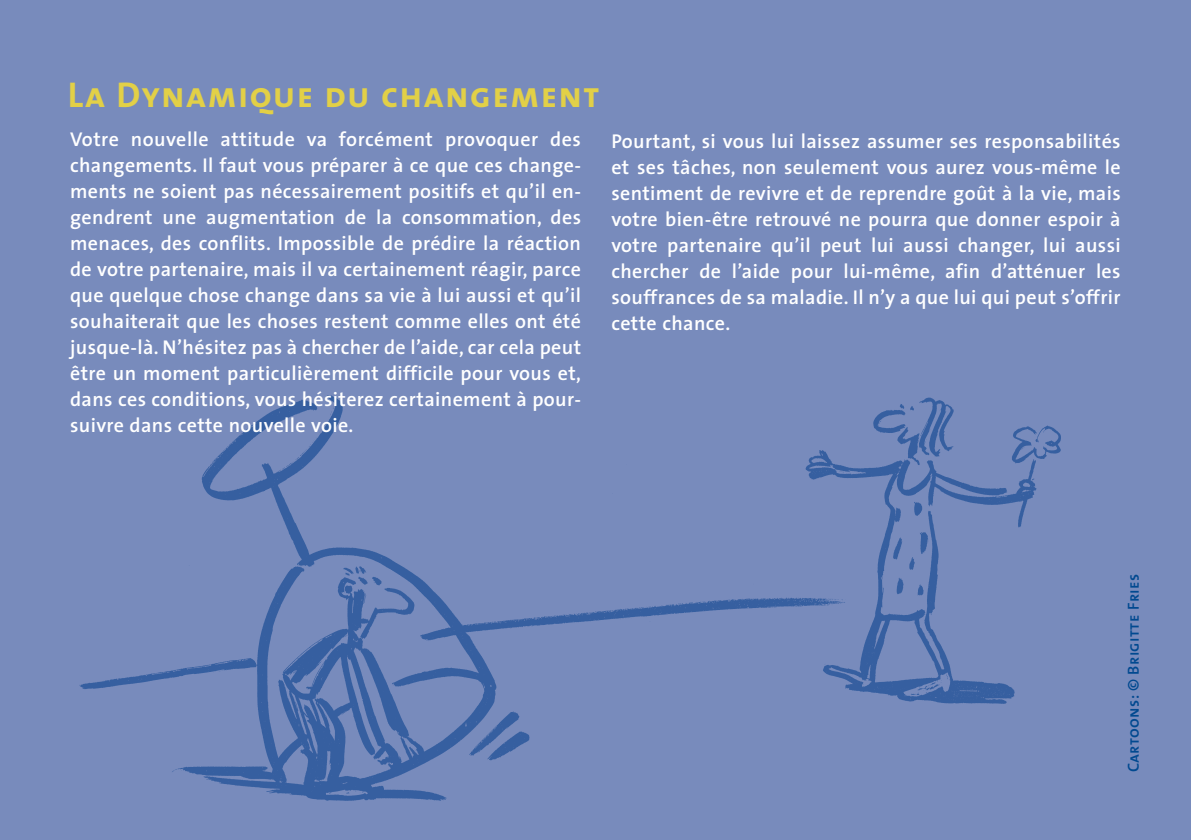
<style>
.page{position:relative;width:1191px;height:840px;background:#fff}
.page>*{position:absolute;margin:0;border:0;box-sizing:border-box;transform-origin:0 0}
.t1{font:36px "The Sans Bold Caps";letter-spacing:.035em;color:#e2d047}
.t2{font:600 20px/26px "The Sans";letter-spacing:.02em;color:#fff;text-align:justify}
.t3{font:16px "The Sans Semi Bold Caps";letter-spacing:.025em;color:#014990}
</style>
<div class="page">
<div style="left:0;top:1px;width:1190px;height:838px;background:#788bbc"></div>
<img style="left:79px;top:395px;width:982px;height:406px">
<h1 class="t1" style="left:68px;top:73px;width:533px">La Dynamique du changement</h1>
<p class="t2" style="left:70px;top:128px;width:512px">Votre nouvelle attitude va forcément provoquer des changements. Il faut vous préparer à ce que ces change&shy;ments ne soient pas nécessairement positifs et qu’il en&shy;gendrent une augmentation de la consommation, des menaces, des conflits. Impossible de prédire la réaction de votre partenaire, mais il va certainement réagir, parce que quelque chose change dans sa vie à lui aussi et qu’il souhaiterait que les choses restent comme elles ont été jusque-là. N’hésitez pas à chercher de l’aide, car cela peut être un moment particulièrement difficile pour vous et, dans ces conditions, vous hésiterez certainement à pour&shy;suivre dans cette nouvelle voie.</p>
<p class="t2" style="left:611px;top:130px;width:511px">Pourtant, si vous lui laissez assumer ses responsabilités et ses tâches, non seulement vous aurez vous-même le sentiment de revivre et de reprendre goût à la vie, mais votre bien-être retrouvé ne pourra que donner espoir à votre partenaire qu’il peut lui aussi changer, lui aussi chercher de l’aide pour lui-même, afin d’atténuer les souffrances de sa maladie. Il n’y a que lui qui peut s’offrir cette chance.</p>
<p class="t3" style="left:1123px;top:772px;width:200px;rotate:-90deg">Cartoons: © Brigitte Fries</p>
</div>
